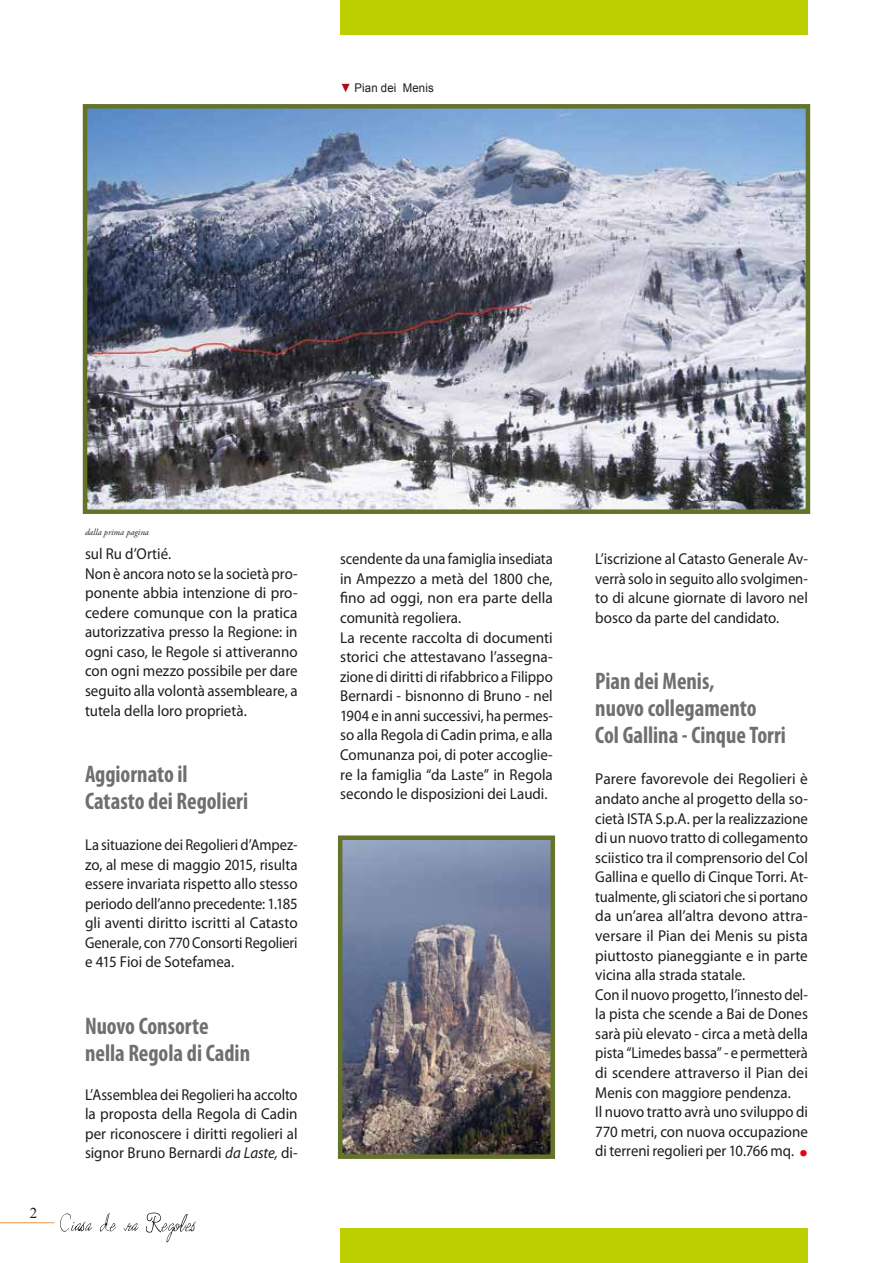
<style>
.page{position:relative;width:893px;height:1263px;background:#fff}
.page>*{position:absolute;margin:0;border:0;box-sizing:border-box;transform-origin:0 0}
.t1{font:700 condensed 24px/27px "Myriad Pro";color:#706f6f;scale:.95 1}
.t2{font:15.75px/19.5px "Myriad Pro";letter-spacing:-.005em;color:#1d1d1b}
.t3{font:15.75px/19.6px "Myriad Pro";letter-spacing:-.005em;color:#1d1d1b;text-align:justify;scale:.93 1}
.t4{font:15.75px/19.5px "Myriad Pro";letter-spacing:-.005em;color:#1d1d1b;scale:.95 1}
.t5{font:15.75px/19.6px "Myriad Pro";letter-spacing:-.005em;color:#1d1d1b;text-align:justify;scale:.92 1}
.t6{font:15px "Times New Roman";color:#1d1d1b}
.t7{font:12px "Arial";letter-spacing:.01em;color:#1d1d1b;scale:.95 1}
.t8{font:italic 9px "Adobe Garamond Pro";color:#1d1d1b}
.s1{color:#a70f13}
.s2{font-style:italic}
.s3{font-family:"Adobe Garamond Pro";font-size:23.25px;color:#e30613}
</style>
<div class="page">
<hr style="left:0;top:1222px;width:54px;height:1px;background:#f4943f">
<svg style="left:60px;top:1212px;width:136px;height:30px"></svg>
<img style="left:88px;top:109px;width:717px;height:400px">
<div style="left:83px;top:104px;width:727px;height:410px;border:4px solid #637327"></div>
<div style="left:340px;top:1229px;width:468px;height:34px;background:#bccf00"></div>
<div style="left:340px;top:0;width:468px;height:34px;background:#bccf00"></div>
<img style="left:343px;top:840px;width:207px;height:314px">
<div style="left:338px;top:835px;width:217px;height:324px;border:4px solid #637327"></div>
<p class="t7" style="left:340px;top:80px;width:100px"><span class="s1">▼</span> Pian dei Menis</p>
<p class="t6" style="left:30px;top:1203px;width:9px">2</p>
<p class="t8" style="left:85px;top:527px;width:65px">dalla prima pagina</p>
<p class="t4" style="left:85px;top:544px;width:225px">sul Ru d’Ortié.<br>Non è ancora noto se la società pro&shy;ponente abbia intenzione di pro&shy;cedere comunque con la pratica autorizzativa presso la Regione: in ogni caso, le Regole si attiveranno con ogni mezzo possibile per dare seguito alla volontà assembleare, a tutela della loro proprietà.</p>
<h1 class="t1" style="left:85px;top:760px;width:173px">Aggiornato il<br>Catasto dei Regolieri</h1>
<p class="t5" style="left:85px;top:834px;width:233px">La situazione dei Regolieri d’Ampez&shy;zo, al mese di maggio 2015, risulta essere invariata rispetto allo stesso periodo dell’anno precedente: 1.185 gli aventi diritto iscritti al Catasto Generale, con 770 Consorti Regolieri e 415 Fioi de Sotefamea.</p>
<h1 class="t1" style="left:85px;top:1011px;width:175px">Nuovo Consorte nella Regola di Cadin</h1>
<p class="t3" style="left:85px;top:1084px;width:230px">L’Assemblea dei Regolieri ha accolto la proposta della Regola di Cadin per riconoscere i diritti regolieri al signor Bruno Bernardi <span class="s2">da Laste,</span> di-</p>
<p class="t3" style="left:340px;top:549px;width:230px;text-align:left">scendente da una famiglia insediata in Ampezzo a metà del 1800 che, fino ad oggi, non era parte della comunità regoliera.<br>La recente raccolta di documenti storici che attestavano l’assegna&shy;zione di diritti di rifabbrico a Filippo Bernardi - bisnonno di Bruno - nel 1904 e in anni successivi, ha permes&shy;so alla Regola di Cadin prima, e alla Comunanza poi, di poter accoglie&shy;re la famiglia “da Laste” in Regola secondo le disposizioni dei Laudi.</p>
<p class="t4" style="left:595px;top:549px;width:225px;text-align:justify">L’iscrizione al Catasto Generale Av&shy;verrà solo in seguito allo svolgimen&shy;to di alcune giornate di lavoro nel bosco da parte del candidato.</p>
<h1 class="t1" style="left:595px;top:667px;width:202px">Pian dei Menis,<br>nuovo collegamento<br>Col Gallina - Cinque Torri</h1>
<p class="t2" style="left:595px;top:769px;width:214px">Parere favorevole dei Regolieri è andato anche al progetto della so&shy;cietà ISTA S.p.A. per la realizzazione di un nuovo tratto di collegamento sciistico tra il comprensorio del Col Gallina e quello di Cinque Torri. At&shy;tualmente, gli sciatori che si portano da un’area all’altra devono attra&shy;versare il Pian dei Menis su pista piuttosto pianeggiante e in parte vicina alla strada statale.<br>Con il nuovo progetto, l’innesto del&shy;la pista che scende a Bai de Dones sarà più elevato - circa a metà della pista “Limedes bassa” - e permetterà di scendere attraverso il Pian dei Menis con maggiore pendenza.<br>Il nuovo tratto avrà uno sviluppo di 770 metri, con nuova occupazione di terreni regolieri per 10.766 mq. <span class="s3">•</span></p>
</div>
